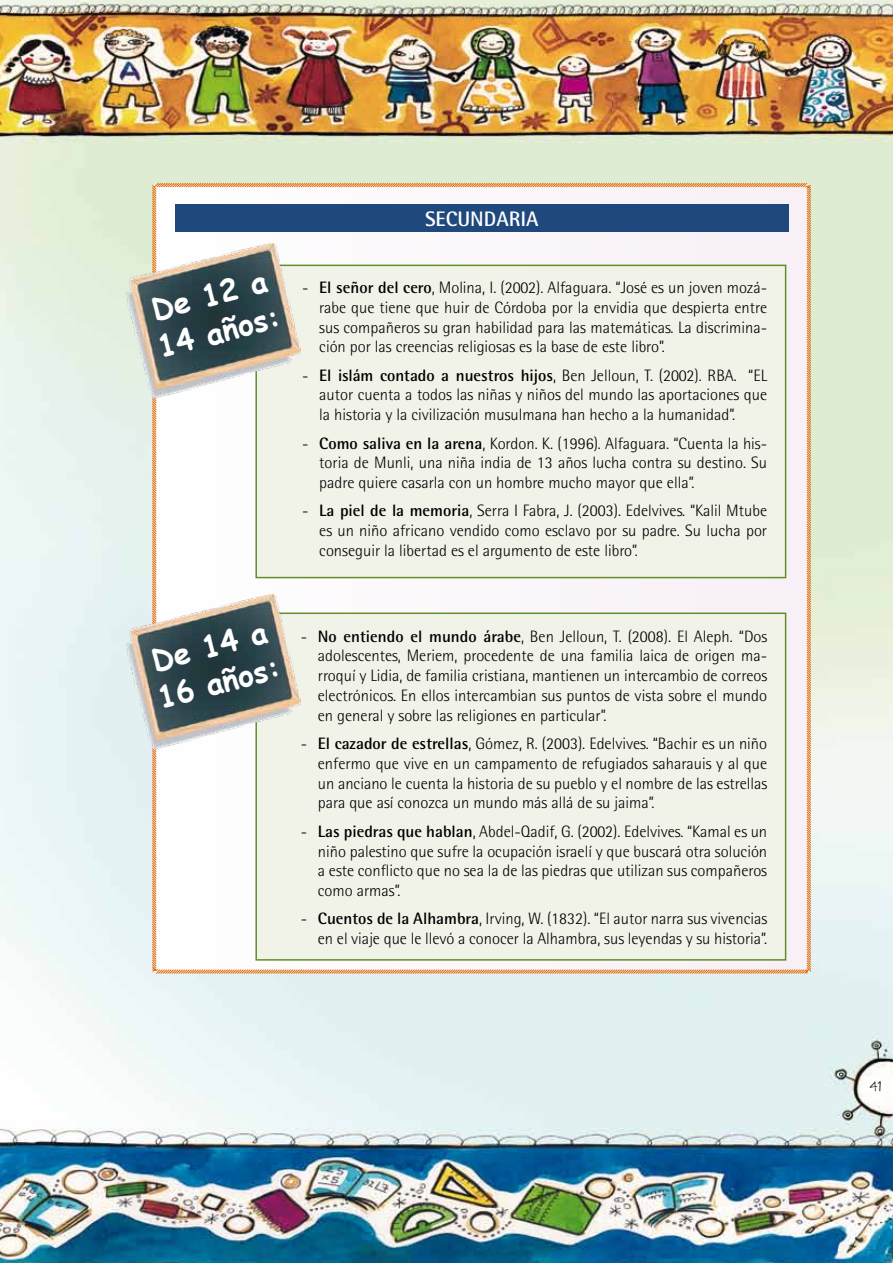
<style>
.page{position:relative;width:893px;height:1263px;background:#fff}
.page>*{position:absolute;margin:0;border:0;box-sizing:border-box;transform-origin:0 0}
.t1{font:700 30px/37.5px "Comic Sans MS";color:#fff}
.t2{font:700 21px "Rotis Semi Sans";color:#fff}
.t3{font:300 16.5px/19.8px "Rotis Semi Sans";color:#000;text-align:justify}
.t4{font:15px "Kemie Px";color:#000}
.s1{font-weight:700}
</style>
<div class="page">
<img style="left:0;top:0;width:893px;height:1263px">
<svg style="left:151px;top:182px;width:661px;height:793px"></svg>
<div style="left:175px;top:204px;width:613px;height:28px;background:#1f497d"></div>
<div style="left:255px;top:265px;width:531px;height:313px;background:#f1f3e9;border:2px solid #628e2a"></div>
<div style="left:255px;top:612px;width:531px;height:349px;background:#f1f3e9;border:2px solid #628e2a"></div>
<img style="left:123px;top:242px;width:178px;height:157px">
<img style="left:123px;top:593px;width:178px;height:157px">
<h1 class="t1" style="left:144px;top:292px;width:127px;rotate:-15deg">De 12 a<br>14 años:</h1>
<p class="t2" style="left:425px;top:206px;width:115px">SECUNDARIA</p>
<p class="t3" style="left:319px;top:277px;width:449px;text-indent:-17px">- <span class="s1">El señor del cero</span>, Molina, I. (2002). Alfaguara. “José es un joven mozá&shy;rabe que tiene que huir de Córdoba por la envidia que despierta entre sus compañeros su gran habilidad para las matemáticas. La discrimina&shy;ción por las creencias religiosas es la base de este libro”.</p>
<p class="t3" style="left:319px;top:365px;width:449px;text-indent:-17px">- <span class="s1">El islám contado a nuestros hijos</span>, Ben Jelloun, T. (2002). RBA. “EL autor cuenta a todos las niñas y niños del mundo las aportaciones que la historia y la civilización musulmana han hecho a la humanidad”.</p>
<p class="t3" style="left:319px;top:433px;width:449px;text-indent:-17px">- <span class="s1">Como saliva en la arena</span>, Kordon. K. (1996). Alfaguara. “Cuenta la his&shy;toria de Munli, una niña india de 13 años lucha contra su destino. Su padre quiere casarla con un hombre mucho mayor que ella”.</p>
<p class="t3" style="left:319px;top:501px;width:449px;text-indent:-17px">- <span class="s1">La piel de la memoria</span>, Serra I Fabra, J. (2003). Edelvives. “Kalil Mtube es un niño africano vendido como esclavo por su padre. Su lucha por conseguir la libertad es el argumento de este libro”.</p>
<h1 class="t1" style="left:144px;top:643px;width:127px;rotate:-15deg">De 14 a<br>16 años:</h1>
<p class="t3" style="left:318px;top:626px;width:451px;text-indent:-17px">- <span class="s1">No entiendo el mundo árabe</span>, Ben Jelloun, T. (2008). El Aleph. “Dos adolescentes, Meriem, procedente de una familia laica de origen ma&shy;rroquí y Lidia, de familia cristiana, mantienen un intercambio de correos electrónicos. En ellos intercambian sus puntos de vista sobre el mundo en general y sobre las religiones en particular”.</p>
<p class="t3" style="left:318px;top:733px;width:451px;text-indent:-17px">- <span class="s1">El cazador de estrellas</span>, Gómez, R. (2003). Edelvives. “Bachir es un niño enfermo que vive en un campamento de refugiados saharauis y al que un anciano le cuenta la historia de su pueblo y el nombre de las estrellas para que así conozca un mundo más allá de su jaima”.</p>
<p class="t3" style="left:318px;top:821px;width:451px;text-indent:-17px">- <span class="s1">Las piedras que hablan</span>, Abdel-Qadif, G. (2002). Edelvives. “Kamal es un niño palestino que sufre la ocupación israelí y que buscará otra solución a este conflicto que no sea la de las piedras que utilizan sus compañeros como armas”.</p>
<p class="t3" style="left:301px;top:909px;width:468px;text-align:right">- <span class="s1">Cuentos de la Alhambra</span>, Irving, W. (1832). “El autor narra sus vivencias en el viaje que le llevó a conocer la Alhambra, sus leyendas y su historia”.</p>
<p class="t4" style="left:869px;top:1077px;width:13px">41</p>
</div>
